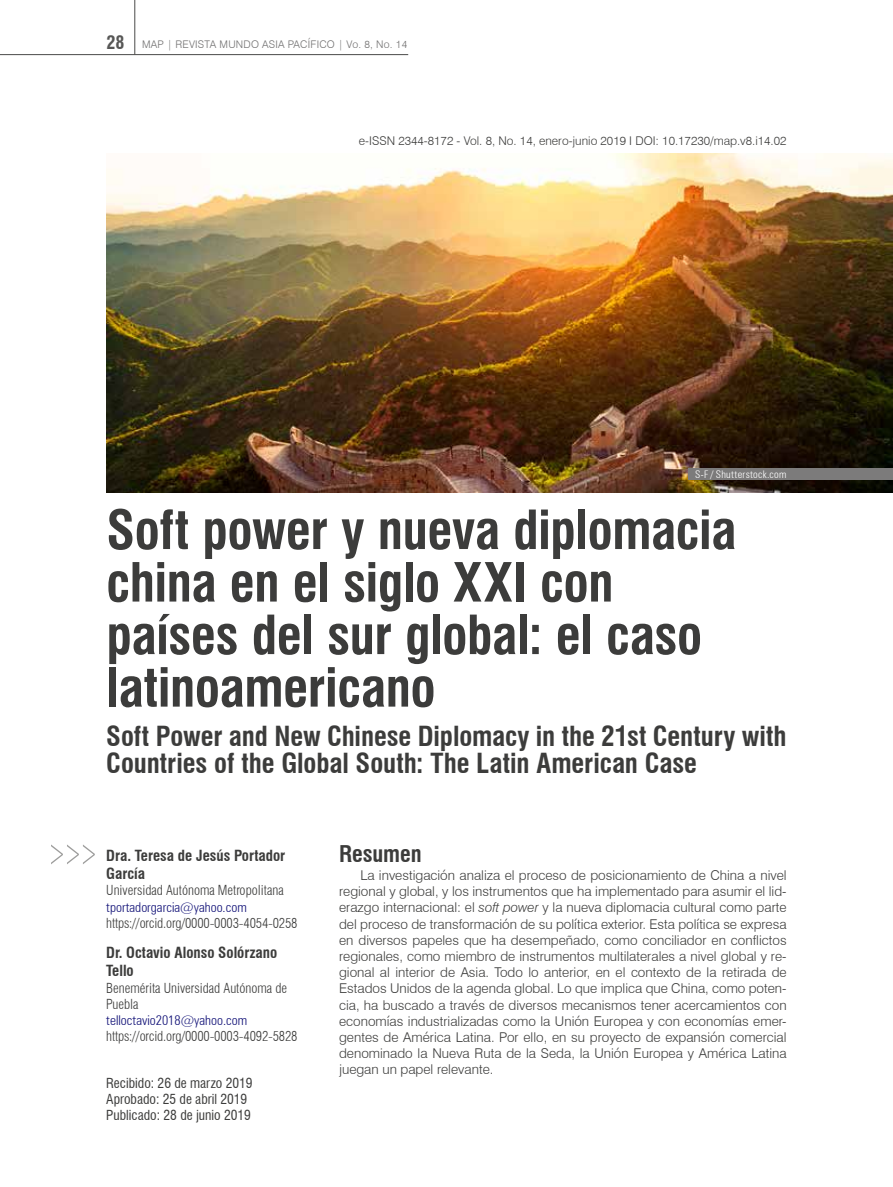
<style>
.page{position:relative;width:893px;height:1187px;background:#fff}
.page>*{position:absolute;margin:0;border:0;box-sizing:border-box;transform-origin:0 0}
.t1{font:700 condensed 52.5px/52.5px "Swiss 721 BT";letter-spacing:-.01em;color:#3c3c3b}
.t2{font:700 condensed 27px/27px "Swiss 721 BT";letter-spacing:-.005em;color:#3c3c3b}
.t3{font:700 condensed 22.5px "Swiss 721 BT";letter-spacing:-.005em;color:#3c3c3b}
.t4{font:700 condensed 15px/18px "Swiss 721 BT";color:#3c3c3b}
.t5{font:300 13.5px/16.2px "Swiss 721 BT";color:#3c3c3b;text-align:justify}
.t6{font:300 condensed 13.5px/16.2px "Swiss 721 BT";color:#3c3c3b}
.t7{font:condensed 13.5px/16.2px "Swiss 721 BT";color:#3c3c3b}
.t8{font:300 condensed 13.5px "Zurich BT";color:#131378}
.t9{font:300 12px "Swiss 721 BT";color:#3c3c3b}
.t10{font:300 10.5px "Swiss 721 BT";letter-spacing:.02em;color:#706f6f}
.t11{font:300 condensed 10.5px "Zurich BT";letter-spacing:.02em;color:#fff}
.s1{font-weight:700;font-stretch:condensed;font-size:18px;color:#575756}
.s2{font-style:italic}
</style>
<div class="page">
<img style="left:106px;top:153px;width:786px;height:339px">
<svg style="left:51px;top:844px;width:44px;height:20px"></svg>
<div style="left:689px;top:469px;width:204px;height:11px;background:#7c7b7b"></div>
<hr style="left:0;top:54px;width:408px;height:1px;background:#4a4a49">
<hr style="left:135px;top:0;width:1px;height:55px;background:#4a4a49">
<p class="t10" style="left:106px;top:38px;width:302px"><span class="s1">28</span> MAP | REVISTA MUNDO ASIA PACÍFICO | Vo. 8, No. 14</p>
<p class="t9" style="left:359px;top:134px;width:429px">e-ISSN 2344-8172 - Vol. 8, No. 14, enero-junio 2019 I DOI: 10.17230/map.v8.i14.02</p>
<p class="t11" style="left:695px;top:468px;width:93px">S-F / Shutterstock.com</p>
<h1 class="t1" style="left:106px;top:503px;width:632px">Soft power y nueva diplomacia china en el siglo XXI con países del sur global: el caso latinoamericano</h1>
<h2 class="t2" style="left:106px;top:723px;width:682px">Soft Power and New Chinese Diplomacy in the 21st Century with<br>Countries of the Global South: The Latin American Case</h2>
<p class="t4" style="left:106px;top:846px;width:181px">Dra. Teresa de Jesús Portador<br>García</p>
<p class="t6" style="left:106px;top:882px;width:179px">Universidad Autónoma Metropolitana</p>
<p class="t8" style="left:106px;top:898px;width:142px">tportadorgarcia@yahoo.com</p>
<p class="t6" style="left:106px;top:914px;width:193px">https://orcid.org/0000-0003-4054-0258</p>
<p class="t4" style="left:106px;top:943px;width:172px">Dr. Octavio Alonso Solórzano<br>Tello</p>
<p class="t6" style="left:106px;top:979px;width:182px">Benemérita Universidad Autónoma de<br>Puebla</p>
<p class="t8" style="left:106px;top:1011px;width:142px">telloctavio2018@yahoo.com</p>
<p class="t6" style="left:106px;top:1028px;width:193px">https://orcid.org/0000-0003-4092-5828</p>
<p class="t7" style="left:106px;top:1074px;width:148px">Recibido: 26 de marzo 2019<br>Aprobado: 25 de abril 2019<br>Publicado: 28 de junio 2019</p>
<h3 class="t3" style="left:339px;top:839px;width:84px">Resumen</h3>
<p class="t5" style="left:339px;top:866px;width:449px;text-indent:21px">La investigación analiza el proceso de posicionamiento de China a nivel regional y global, y los instrumentos que ha implementado para asumir el lid&shy;erazgo internacional: el <span class="s2">soft power</span> y la nueva diplomacia cultural como parte del proceso de transformación de su política exterior. Esta política se expresa en diversos papeles que ha desempeñado, como conciliador en conflictos regionales, como miembro de instrumentos multilaterales a nivel global y re&shy;gional al interior de Asia. Todo lo anterior, en el contexto de la retirada de Estados Unidos de la agenda global. Lo que implica que China, como poten&shy;cia, ha buscado a través de diversos mecanismos tener acercamientos con economías industrializadas como la Unión Europea y con economías emer&shy;gentes de América Latina. Por ello, en su proyecto de expansión comercial denominado la Nueva Ruta de la Seda, la Unión Europea y América Latina juegan un papel relevante.</p>
</div>
